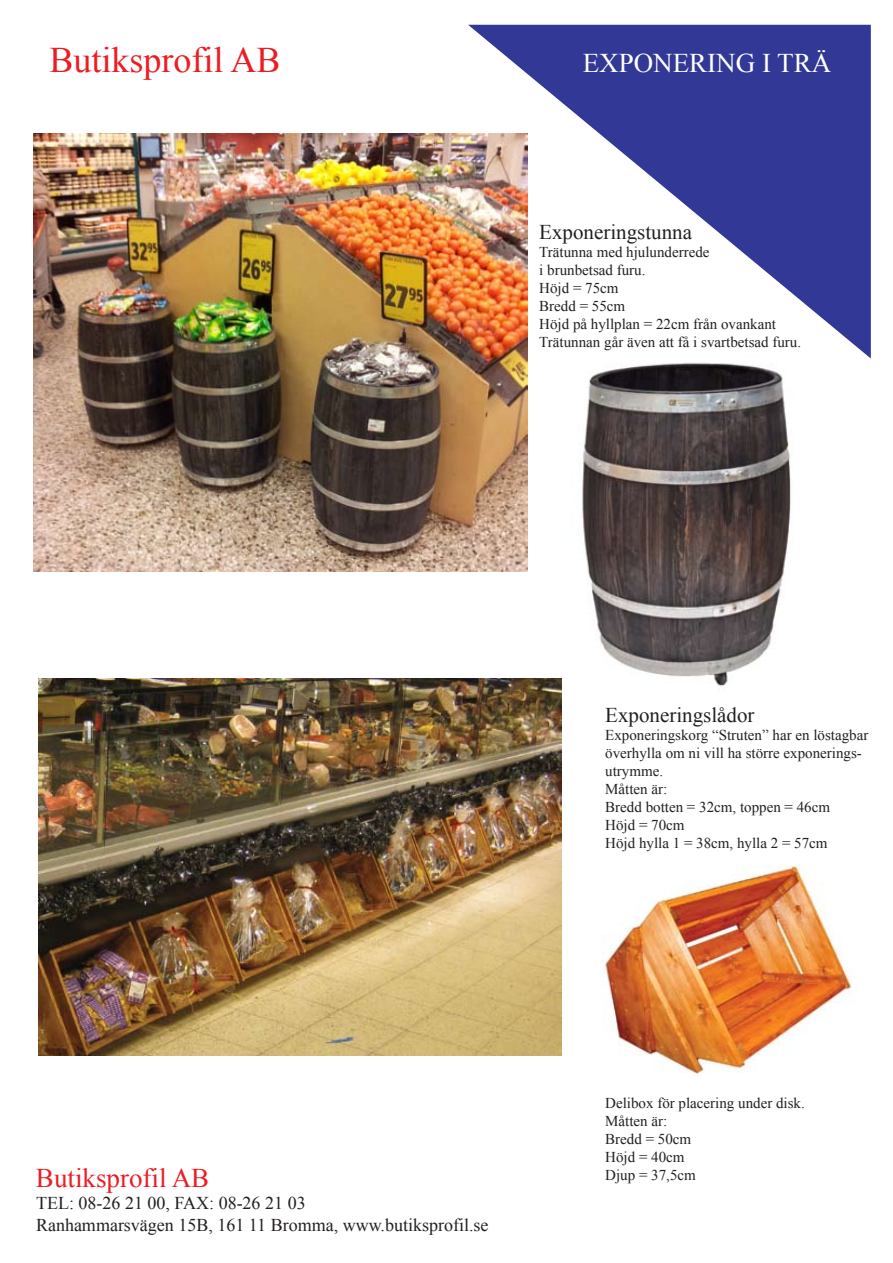
<style>
.page{position:relative;width:893px;height:1263px;background:#fff}
.page>*{position:absolute;margin:0;border:0;box-sizing:border-box;transform-origin:0 0}
.t1{font:36px "Times New Roman";color:#ed1c24}
.t2{font:27px "Times New Roman";color:#fff}
.t3{font:27px "Times New Roman";color:#ed1c24}
.t4{font:21px "Times New Roman";color:#231f20}
.t5{font:18px/21.6px "Times New Roman";color:#231f20}
.t6{font:15px/18px "Times New Roman";color:#231f20}
</style>
<div class="page">
<svg style="left:468px;top:25px;width:403px;height:334px;fill:#323895"></svg>
<img style="left:553px;top:355px;width:263px;height:344px">
<img style="left:602px;top:865px;width:253px;height:209px">
<img style="left:38px;top:679px;width:523px;height:376px">
<img style="left:34px;top:134px;width:493px;height:438px">
<h1 class="t1" style="left:50px;top:36px;width:233px">Butiksprofil AB</h1>
<h2 class="t2" style="left:583px;top:45px;width:250px">EXPONERING I TRÄ</h2>
<h3 class="t4" style="left:539px;top:218px;width:154px">Exponeringstunna</h3>
<p class="t6" style="left:539px;top:243px;width:263px">Trätunna med hjulunderrede<br>i brunbetsad furu.<br>Höjd = 75cm<br>Bredd = 55cm<br>Höjd på hyllplan = 22cm från ovankant<br>Trätunnan går även att få i svartbetsad furu.</p>
<h2 class="t3" style="left:36px;top:1160px;width:175px">Butiksprofil AB</h2>
<p class="t5" style="left:36px;top:1192px;width:454px">TEL: 08-26 21 00, FAX: 08-26 21 03<br>Ranhammarsvägen 15B, 161 11 Bromma, www.butiksprofil.se</p>
<h3 class="t4" style="left:605px;top:701px;width:151px">Exponeringslådor</h3>
<p class="t6" style="left:605px;top:726px;width:265px">Exponeringskorg “Struten” har en löstagbar överhylla om ni vill ha större exponerings&shy;utrymme.<br>Måtten är:<br>Bredd botten = 32cm, toppen = 46cm<br>Höjd = 70cm<br>Höjd hylla 1 = 38cm, hylla 2 = 57cm</p>
<p class="t6" style="left:605px;top:1093px;width:201px">Delibox för placering under disk.<br>Måtten är:<br>Bredd = 50cm<br>Höjd = 40cm<br>Djup = 37,5cm</p>
</div>
